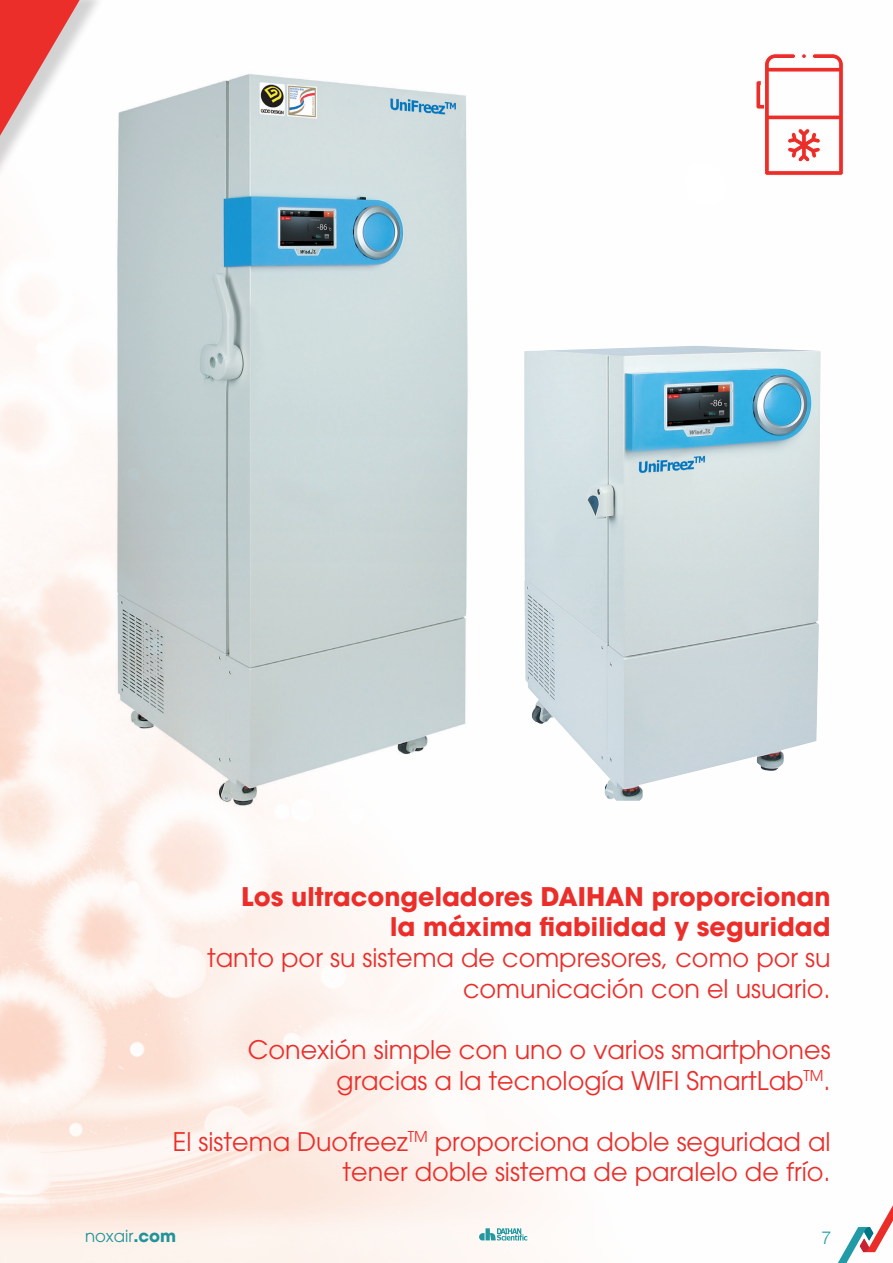
<style>
.page{position:relative;width:893px;height:1263px;background:#fff}
.page>*{position:absolute;margin:0;border:0;box-sizing:border-box;transform-origin:0 0}
.t1{font:25.5px/30.6px "ITC Avant Garde Pro";color:#eb2e2a;text-align:right}
.t2{font:700 25.5px/30.6px "ITC Avant Garde Pro";color:#eb2e2a;text-align:right}
.t3{font:300 18px "Helvetica Neue";color:#239ca7}
.t4{font:16.5px "ITC Avant Garde Pro";color:#239ca7}
.s1{font-weight:700}
</style>
<div class="page">
<img style="left:105px;top:487px;width:788px;height:776px">
<div style="left:0;top:0;width:105px;height:1263px;background:#231f20;opacity:.2"></div>
<svg style="left:0;top:0;width:87px;height:1263px;fill:#fef7f3"></svg>
<img style="left:106px;top:74px;width:397px;height:757px">
<img style="left:524px;top:346px;width:297px;height:455px">
<svg style="left:756px;top:53px;width:88px;height:123px"></svg>
<p class="t2" style="left:241px;top:881px;width:591px">Los ultracongeladores DAIHAN proporcionan la máxima fiabilidad y seguridad</p>
<p class="t1" style="left:207px;top:942px;width:625px">tanto por su sistema de compresores, como por su comunicación con el usuario.</p>
<p class="t1" style="left:248px;top:1034px;width:584px">Conexión simple con uno o varios smartphones gracias a la tecnología WIFI SmartLab<sup>TM</sup>.</p>
<p class="t1" style="left:173px;top:1126px;width:659px">El sistema Duofreez<sup>TM</sup> proporciona doble seguridad al tener doble sistema de paralelo de frío.</p>
<p class="t4" style="left:85px;top:1226px;width:93px">noxair<span class="s1">.com</span></p>
<p class="t3" style="left:821px;top:1223px;width:12px">7</p>
</div>
